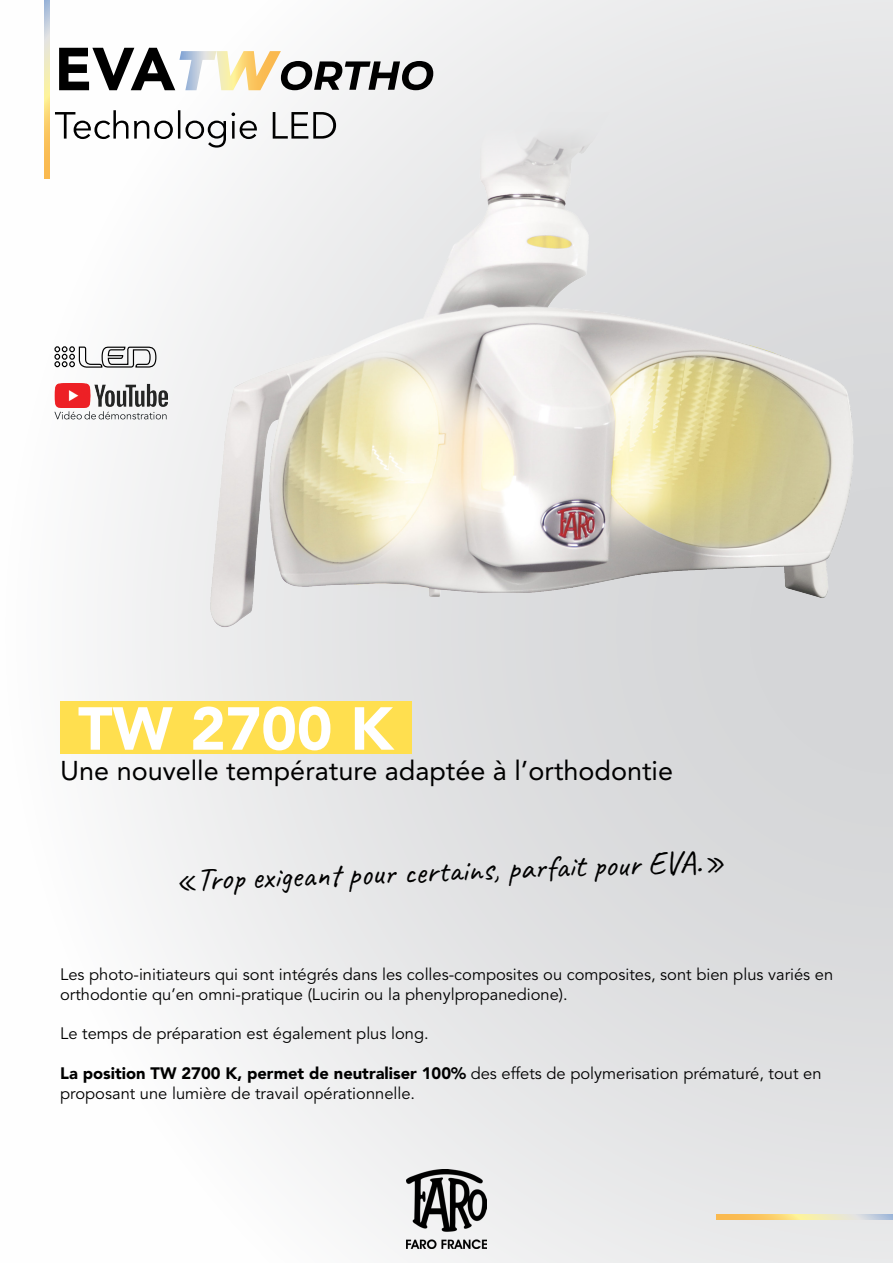
<style>
.page{position:relative;width:893px;height:1263px;background:#fff}
.page>*{position:absolute;margin:0;border:0;box-sizing:border-box;transform-origin:0 0}
.t1{font:900 60px "Avenir LT Std";color:#fff}
.t2{font:32.4px "Caveat";color:#000}
.t3{font:27px "Avenir LT Std";color:#000}
.t4{font:16.5px/19.8px "Avenir LT Std";color:#000}
.s1{font-weight:900}
</style>
<div class="page">
<div style="left:0;top:0;width:893px;height:1263px;background:linear-gradient(to right,#fcfcfd,#d8d9db)"></div>
<svg style="left:54px;top:411px;width:113px;height:8px"></svg>
<svg style="left:54px;top:318px;width:103px;height:65px"></svg>
<svg style="left:55px;top:110px;width:281px;height:38px"></svg>
<img style="left:54px;top:383px;width:113px;height:25px">
<svg style="left:44px;top:0;width:6px;height:178px"></svg>
<svg style="left:716px;top:1214px;width:177px;height:6px"></svg>
<svg style="left:59px;top:48px;width:374px;height:42px"></svg>
<img style="left:188px;top:113px;width:701px;height:555px">
<div style="left:60px;top:701px;width:351px;height:52px;background:#ffdf4f"></div>
<img style="left:407px;top:1169px;width:79px;height:80px">
<p class="t1" style="left:78px;top:692px;width:317px">TW 2700 K</p>
<p class="t3" style="left:60px;top:755px;width:614px">Une nouvelle température adaptée à l’orthodontie</p>
<p class="t2" style="left:175px;top:860px;width:551px;rotate:-2deg">«Trop exigeant pour certains, parfait pour EVA.»</p>
<p class="t4" style="left:60px;top:965px;width:775px">Les photo-initiateurs qui sont intégrés dans les colles-composites ou composites, sont bien plus variés en orthodontie qu’en omni-pratique (Lucirin ou la phenylpropanedione).</p>
<p class="t4" style="left:60px;top:1024px;width:370px">Le temps de préparation est également plus long.</p>
<p class="t4" style="left:60px;top:1064px;width:763px"><span class="s1">La position TW 2700 K, permet de neutraliser 100%</span> des effets de polymerisation prématuré, tout en proposant une lumière de travail opérationnelle.</p>
</div>
